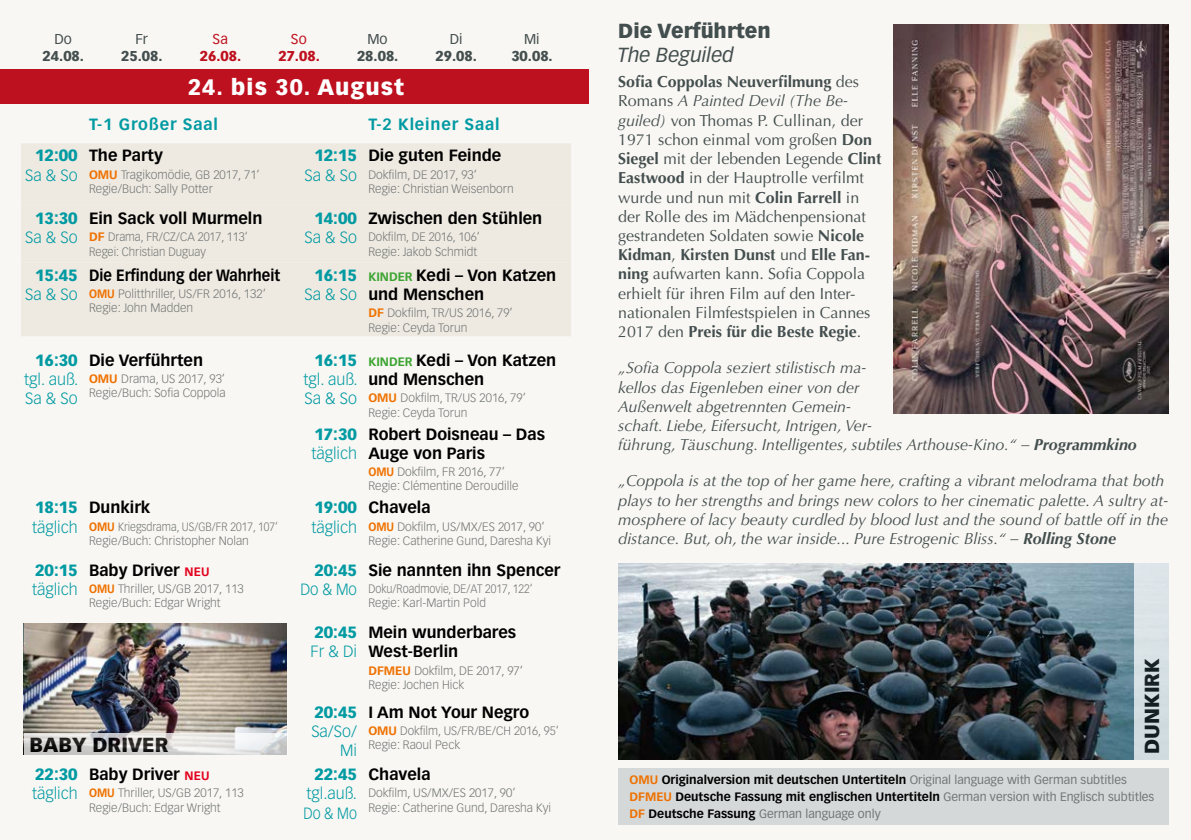
<style>
.page{position:relative;width:1191px;height:840px;background:#fff}
.page>*{position:absolute;margin:0;border:0;box-sizing:border-box;transform-origin:0 0}
.t1{font:900 22px "Vectora LT Std";letter-spacing:.05em;color:#fff}
.t2{font:900 20px "Vectora LT Std";color:#000}
.t3{font:900 20px "Vectora LT Std";color:#434e4e}
.t4{font:italic 20px "Vectora LT Std";color:#434e4e}
.t5{font:italic 16px/19.2px "Optima LT Std";color:#434e4e}
.t6{font:16px/19.2px "Optima LT Std";color:#434e4e}
.t7{font:700 16px/19.2px "Vectora LT Std";color:#000}
.t8{font:300 16px/19.2px "Vectora LT Std";color:#009aa3}
.t9{font:900 16px "Vectora LT Std";color:#009aa3}
.t10{font:700 16px "Vectora LT Std";letter-spacing:.05em;color:#009aa3}
.t11{font:700 16px "Vectora LT Std";color:#000;scale:.9 1}
.t12{font:300 16px "Vectora LT Std";color:#009aa3;scale:.94 1}
.t13{font:900 14px "Vectora LT Std";color:#434e4e}
.t14{font:900 14px "Vectora LT Std";color:#be111f}
.t15{font:14px "Vectora LT Std";color:#434e4e}
.t16{font:14px "Vectora LT Std";color:#be111f}
.t17{font:300 12px/14.4px "Vectora LT Std";color:#717676}
.t18{font:700 12px/17px "Vectora LT Std";color:#000}
.t19{font:300 12px/14.4px "Vectora LT Std";color:#717676;scale:.9 1}
.t20{font:300 12px/14.4px "Vectora LT Std";color:#717676;scale:.95 1}
.t21{font:300 11.8px "Vectora LT Std";color:#717676;scale:.91 1}
.s1{font-weight:700;color:#ee7100}
.s2{font-weight:700;font-size:11.8px;color:#ee7100}
.s3{font-size:12px;color:#e3001d}
.s4{font-size:12px;color:#3ca432}
.s5{font-weight:700}
.s6{font-style:italic}
.s7{color:#ee7100}
.s8{font-weight:400;color:#717676}
</style>
<div class="page">
<div style="left:0;top:0;width:1191px;height:839px;background:#f9f7f3"></div>
<div style="left:618px;top:767px;width:550px;height:56px;background:#d5d8d8"></div>
<img style="left:618px;top:563px;width:516px;height:196px">
<div style="left:1134px;top:563px;width:34px;height:196px;background:#d8e1e5"></div>
<img style="left:893px;top:24px;width:275px;height:389px">
<div style="left:0;top:69px;width:588px;height:34px;background:#be111f"></div>
<div style="left:21px;top:143px;width:550px;height:193px;background:#efeae1"></div>
<div style="left:21px;top:206px;width:550px;height:56px;background:#efeae1"></div>
<img style="left:24px;top:623px;width:262px;height:109px">
<svg style="left:24px;top:732px;width:263px;height:22px;background:#dbdad9"></svg>
<p class="t15" style="left:54px;top:31px;width:19px">Do</p>
<p class="t13" style="left:43px;top:47px;width:43px">24.08.</p>
<p class="t15" style="left:135px;top:31px;width:14px">Fr</p>
<p class="t13" style="left:121px;top:47px;width:43px">25.08.</p>
<p class="t16" style="left:213px;top:31px;width:17px">Sa</p>
<p class="t14" style="left:200px;top:47px;width:43px">26.08.</p>
<p class="t16" style="left:291px;top:31px;width:17px">So</p>
<p class="t14" style="left:278px;top:47px;width:43px">27.08.</p>
<p class="t15" style="left:367px;top:31px;width:22px">Mo</p>
<p class="t13" style="left:357px;top:47px;width:43px">28.08.</p>
<p class="t15" style="left:450px;top:31px;width:14px">Di</p>
<p class="t13" style="left:435px;top:47px;width:43px">29.08.</p>
<p class="t15" style="left:524px;top:31px;width:17px">Mi</p>
<p class="t13" style="left:511px;top:47px;width:43px">30.08.</p>
<h1 class="t1" style="left:188px;top:73px;width:217px">24. bis 30. August</h1>
<h3 class="t10" style="left:89px;top:114px;width:130px">T-1 Großer Saal</h3>
<h3 class="t10" style="left:368px;top:114px;width:133px">T-2 Kleiner Saal</h3>
<h3 class="t9" style="left:35px;top:146px;width:44px">12:00</h3>
<h3 class="t8" style="left:25px;top:165px;width:54px">Sa &amp; So</h3>
<h3 class="t9" style="left:35px;top:208px;width:44px">13:30</h3>
<h3 class="t8" style="left:25px;top:228px;width:54px">Sa &amp; So</h3>
<h3 class="t9" style="left:35px;top:265px;width:44px">15:45</h3>
<h3 class="t8" style="left:25px;top:284px;width:54px">Sa &amp; So</h3>
<h3 class="t7" style="left:89px;top:146px;width:75px">The Party</h3>
<p class="t17" style="left:89px;top:167px;width:172px"><span class="s1">OMU</span> Tragikomödie, GB 2017, 71‘<br>Regie/Buch: Sally Potter</p>
<h3 class="t7" style="left:89px;top:208px;width:175px">Ein Sack voll Murmeln</h3>
<p class="t20" style="left:89px;top:230px;width:168px"><span class="s1">DF</span> Drama, FR/CZ/CA 2017, 113‘<br>Regei: Christian Duguay</p>
<h3 class="t11" style="left:89px;top:265px;width:214px">Die Erfindung der Wahrheit</h3>
<p class="t17" style="left:89px;top:286px;width:178px"><span class="s2">OMU</span> Politthriller, US/FR 2016, 132‘<br>Regie: John Madden</p>
<h3 class="t9" style="left:35px;top:350px;width:44px">16:30</h3>
<h3 class="t8" style="left:24px;top:369px;width:55px">tgl. auß.<br>Sa &amp; So</h3>
<h3 class="t7" style="left:89px;top:350px;width:116px">Die Verführten</h3>
<p class="t17" style="left:89px;top:371px;width:138px"><span class="s1">OMU</span> Drama, US 2017, 93‘<br>Regie/Buch: Sofia Coppola</p>
<h3 class="t9" style="left:35px;top:497px;width:44px">18:15</h3>
<h3 class="t8" style="left:32px;top:517px;width:47px">täglich</h3>
<h3 class="t9" style="left:35px;top:559px;width:44px">20:15</h3>
<h3 class="t8" style="left:32px;top:579px;width:47px">täglich</h3>
<h3 class="t7" style="left:89px;top:497px;width:63px">Dunkirk</h3>
<p class="t21" style="left:89px;top:519px;width:209px"><span class="s1">OMU</span> Kriegsdrama, US/GB/FR 2017, 107‘</p>
<p class="t17" style="left:89px;top:533px;width:161px">Regie/Buch: Christopher Nolan</p>
<h3 class="t7" style="left:89px;top:560px;width:122px">Baby Driver <span class="s3">NEU</span></h3>
<p class="t17" style="left:89px;top:581px;width:156px"><span class="s2">OMU</span> Thriller, US/GB 2017, 113<br>Regie/Buch: Edgar Wright</p>
<h2 class="t2" style="left:29px;top:731px;width:140px">BABY DRIVER</h2>
<h3 class="t9" style="left:35px;top:763px;width:44px">22:30</h3>
<h3 class="t8" style="left:32px;top:783px;width:47px">täglich</h3>
<h3 class="t7" style="left:89px;top:764px;width:122px">Baby Driver <span class="s3">NEU</span></h3>
<p class="t17" style="left:89px;top:785px;width:156px"><span class="s2">OMU</span> Thriller, US/GB 2017, 113<br>Regie/Buch: Edgar Wright</p>
<h3 class="t9" style="left:314px;top:146px;width:44px">12:15</h3>
<h3 class="t8" style="left:304px;top:165px;width:54px">Sa &amp; So</h3>
<h3 class="t9" style="left:314px;top:208px;width:44px">14:00</h3>
<h3 class="t8" style="left:304px;top:228px;width:54px">Sa &amp; So</h3>
<h3 class="t9" style="left:314px;top:265px;width:44px">16:15</h3>
<h3 class="t8" style="left:304px;top:284px;width:54px">Sa &amp; So</h3>
<h3 class="t9" style="left:314px;top:350px;width:44px">16:15</h3>
<h3 class="t8" style="left:303px;top:369px;width:55px">tgl. auß.<br>Sa &amp; So</h3>
<h3 class="t9" style="left:314px;top:423px;width:44px">17:30</h3>
<h3 class="t8" style="left:311px;top:443px;width:47px">täglich</h3>
<h3 class="t9" style="left:314px;top:497px;width:44px">19:00</h3>
<h3 class="t8" style="left:311px;top:517px;width:47px">täglich</h3>
<h3 class="t9" style="left:314px;top:559px;width:44px">20:45</h3>
<h3 class="t12" style="left:300px;top:579px;width:62px">Do &amp; Mo</h3>
<h3 class="t9" style="left:314px;top:622px;width:44px">20:45</h3>
<h3 class="t8" style="left:310px;top:642px;width:48px">Fr &amp; Di</h3>
<h3 class="t9" style="left:314px;top:701px;width:44px">20:45</h3>
<h3 class="t8" style="left:311px;top:721px;width:47px;text-align:right">Sa/So/<br>Mi</h3>
<h3 class="t9" style="left:314px;top:763px;width:44px">22:45</h3>
<h3 class="t8" style="left:303px;top:783px;width:55px">tgl.auß.<br>Do &amp; Mo</h3>
<h3 class="t7" style="left:368px;top:146px;width:135px">Die guten Feinde</h3>
<p class="t17" style="left:368px;top:167px;width:147px">Dokfilm, DE 2017, 93‘<br>Regie: Christian Weisenborn</p>
<h3 class="t7" style="left:368px;top:208px;width:175px">Zwischen den Stühlen</h3>
<p class="t17" style="left:368px;top:230px;width:113px">Dokfilm, DE 2016, 106‘<br>Regie: Jakob Schmidt</p>
<h3 class="t7" style="left:368px;top:265px;width:189px"><span class="s4">KINDER</span> Kedi – Von Katzen und Menschen</h3>
<p class="t17" style="left:368px;top:305px;width:146px"><span class="s1">DF</span> Dokfilm, TR/US 2016, 79‘<br>Regie: Ceyda Torun</p>
<h3 class="t7" style="left:368px;top:350px;width:189px"><span class="s4">KINDER</span> Kedi – Von Katzen und Menschen</h3>
<p class="t17" style="left:368px;top:390px;width:159px"><span class="s1">OMU</span> Dokfilm, TR/US 2016, 79‘<br>Regie: Ceyda Torun</p>
<h3 class="t7" style="left:368px;top:424px;width:178px">Robert Doisneau – Das<br>Auge von Paris</h3>
<p class="t17" style="left:368px;top:464px;width:152px"><span class="s2">OMU</span> Dokfilm, FR 2016, 77‘<br>Regie: Clémentine Deroudille</p>
<h3 class="t7" style="left:368px;top:497px;width:64px">Chavela</h3>
<p class="t17" style="left:368px;top:519px;width:184px"><span class="s2">OMU</span> Dokfilm, US/MX/ES 2017, 90‘<br>Regie: Catherine Gund, Daresha Kyi</p>
<h3 class="t7" style="left:368px;top:560px;width:193px">Sie nannten ihn Spencer</h3>
<p class="t19" style="left:368px;top:581px;width:184px">Doku/Roadmovie, DE/AT 2017, 122‘<br>Regie: Karl-Martin Pold</p>
<h3 class="t7" style="left:368px;top:622px;width:149px">Mein wunderbares<br>West-Berlin</h3>
<p class="t17" style="left:368px;top:663px;width:156px"><span class="s1">DFMEU</span> Dokfilm, DE 2017, 97‘<br>Regie: Jochen Hick</p>
<h3 class="t7" style="left:368px;top:702px;width:162px">I Am Not Your Negro</h3>
<p class="t17" style="left:368px;top:723px;width:192px"><span class="s1">OMU</span> Dokfilm, US/FR/BE/CH 2016, 95‘<br>Regie: Raoul Peck</p>
<h3 class="t7" style="left:368px;top:764px;width:64px">Chavela</h3>
<p class="t17" style="left:368px;top:785px;width:184px">Dokfilm, US/MX/ES 2017, 90‘<br>Regie: Catherine Gund, Daresha Kyi</p>
<h2 class="t3" style="left:618px;top:19px;width:154px">Die Verführten</h2>
<h2 class="t4" style="left:618px;top:44px;width:117px">The Beguiled</h2>
<p class="t6" style="left:618px;top:72px;width:265px"><span class="s5">Sofia Coppolas Neuverfilmung</span> des Romans <span class="s6">A Painted Devil (The Be&shy;guiled)</span> von Thomas P. Cullinan, der 1971 schon einmal vom großen <span class="s5">Don Siegel</span> mit der lebenden Legende <span class="s5">Clint Eastwood</span> in der Hauptrolle verfilmt wurde und nun mit <span class="s5">Colin Farrell</span> in der Rolle des im Mädchenpensionat gestrandeten Soldaten sowie <span class="s5">Nicole Kidman</span>, <span class="s5">Kirsten Dunst</span> und <span class="s5">Elle Fan&shy;ning</span> aufwarten kann. Sofia Coppola erhielt für ihren Film auf den Inter&shy;nationalen Filmfestspielen in Cannes 2017 den <span class="s5">Preis für die Beste Regie</span>.</p>
<h3 class="t5" style="left:618px;top:358px;width:520px">„Sofia Coppola seziert stilistisch ma-<br>kellos das Eigenleben einer von der<br>Außenwelt abgetrennten Gemein-<br>schaft. Liebe, Eifersucht, Intrigen, Ver-<br>führung, Täuschung. Intelligentes, subtiles Arthouse-Kino.“ – <span class="s5">Programmkino</span></h3>
<p class="t5" style="left:618px;top:471px;width:551px">„Coppola is at the top of her game here, crafting a vibrant melodrama that both plays to her strengths and brings new colors to her cinematic palette. A sultry at&shy;mosphere of lacy beauty curdled by blood lust and the sound of battle off in the distance. But, oh, the war inside... Pure Estrogenic Bliss.“ – <span class="s5">Rolling Stone</span></p>
<h2 class="t2" style="left:1139px;top:753px;width:97px;rotate:-90deg">DUNKIRK</h2>
<p class="t18" style="left:629px;top:770px;width:526px"><span class="s7">OMU</span> Originalversion mit deutschen Untertiteln <span class="s8">Original language with German subtitles<br></span><span class="s7">DFMEU</span> Deutsche Fassung mit englischen Untertiteln <span class="s8">German version with Englisch subtitles<br></span><span class="s7">DF</span> Deutsche Fassung <span class="s8">German language only</span></p>
</div>
